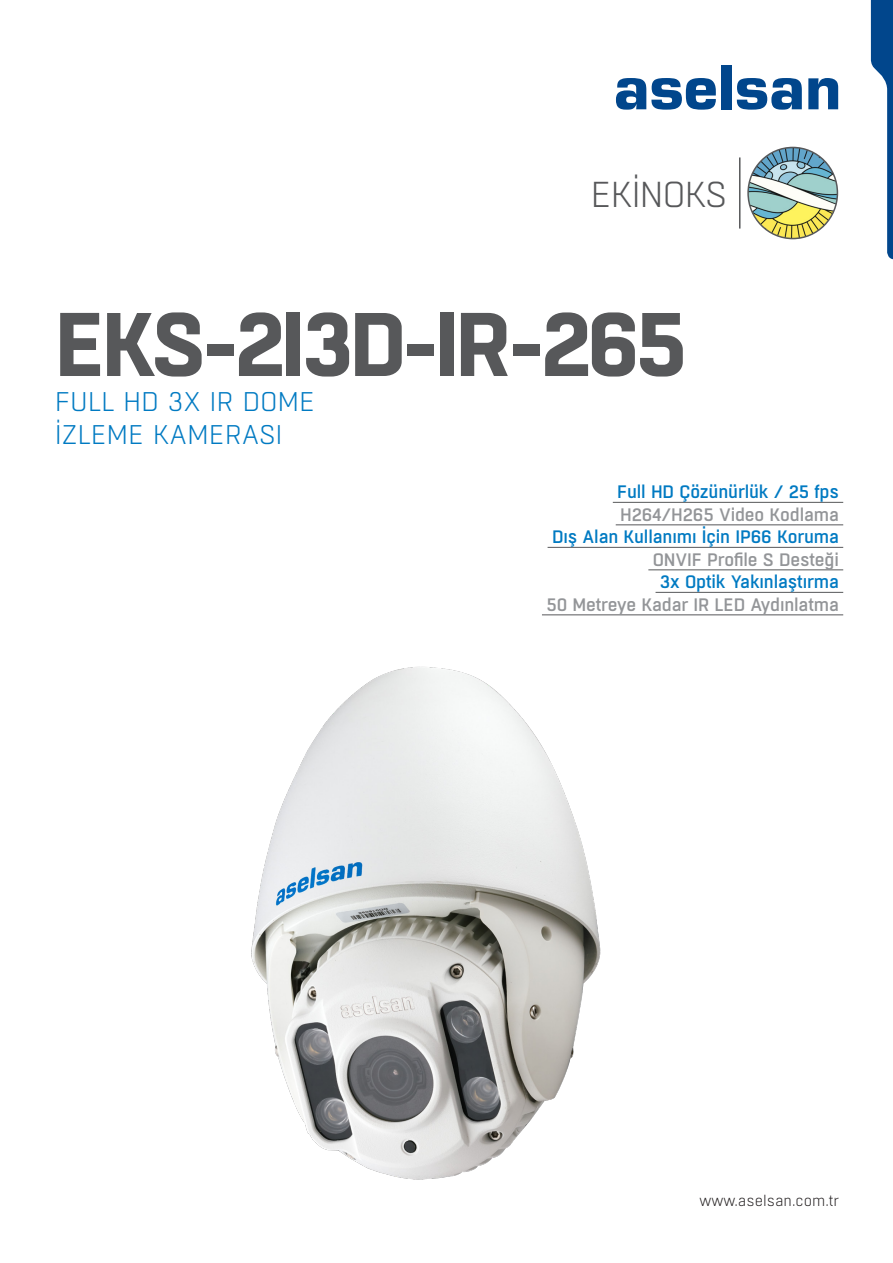
<style>
.page{position:relative;width:893px;height:1263px;background:#fff}
.page>*{position:absolute;margin:0;border:0;box-sizing:border-box;transform-origin:0 0}
.t1{font:700 90px "Boxed";letter-spacing:-.04em;color:#57585a}
.t2{font:300 36px "Boxed";letter-spacing:-.04em;color:#57585a}
.t3{font:300 27px "Boxed";letter-spacing:-.005em;color:#007ac2}
.t4{font:500 18px "Boxed";letter-spacing:-.01em;color:#007ac2}
.t5{font:500 18px "Boxed";letter-spacing:-.01em;color:#939598}
.t6{font:300 15px "Boxed";color:#231f20}
</style>
<div class="page">
<svg style="left:616px;top:78px;width:100px;height:32px"></svg>
<div style="left:721px;top:65px;width:10px;height:44px;background:#01468c"></div>
<svg style="left:737px;top:78px;width:65px;height:32px"></svg>
<svg style="left:808px;top:78px;width:30px;height:31px"></svg>
<svg style="left:871px;top:0;width:22px;height:259px"></svg>
<img style="left:251px;top:569px;width:446px;height:611px">
<hr style="left:613px;top:502px;width:230px;height:1px;background:#57585a">
<hr style="left:616px;top:525px;width:227px;height:1px;background:#57585a">
<hr style="left:548px;top:547px;width:295px;height:1px;background:#57585a">
<hr style="left:648px;top:570px;width:195px;height:1px;background:#57585a">
<hr style="left:655px;top:592px;width:188px;height:1px;background:#57585a">
<hr style="left:542px;top:615px;width:301px;height:1px;background:#57585a">
<hr style="left:739px;top:157px;width:1px;height:72px;background:#57585a">
<img style="left:750px;top:147px;width:87px;height:92px">
<div style="left:747px;top:147px;width:91px;height:92px;border:2px solid #57585a;border-radius:50%"></div>
<p class="t2" style="left:591px;top:172px;width:138px">EKİNOKS</p>
<p class="t1" style="left:55px;top:284px;width:634px">EKS-2I3D-IR-265</p>
<p class="t3" style="left:55px;top:385px;width:262px">FULL HD 3X IR DOME</p>
<p class="t3" style="left:55px;top:418px;width:229px">İZLEME KAMERASI</p>
<p class="t4" style="left:617px;top:480px;width:223px">Full HD Çözünürlük / 25 fps</p>
<p class="t5" style="left:620px;top:503px;width:220px">H264/H265 Video Kodlama</p>
<p class="t4" style="left:552px;top:525px;width:288px">Dış Alan Kullanımı İçin IP66 Koruma</p>
<p class="t5" style="left:653px;top:548px;width:188px">ONVIF Profile S Desteği</p>
<p class="t4" style="left:660px;top:570px;width:180px">3x Optik Yakınlaştırma</p>
<p class="t5" style="left:546px;top:593px;width:294px">50 Metreye Kadar IR LED Aydınlatma</p>
<p class="t6" style="left:700px;top:1191px;width:141px">www.aselsan.com.tr</p>
</div>
